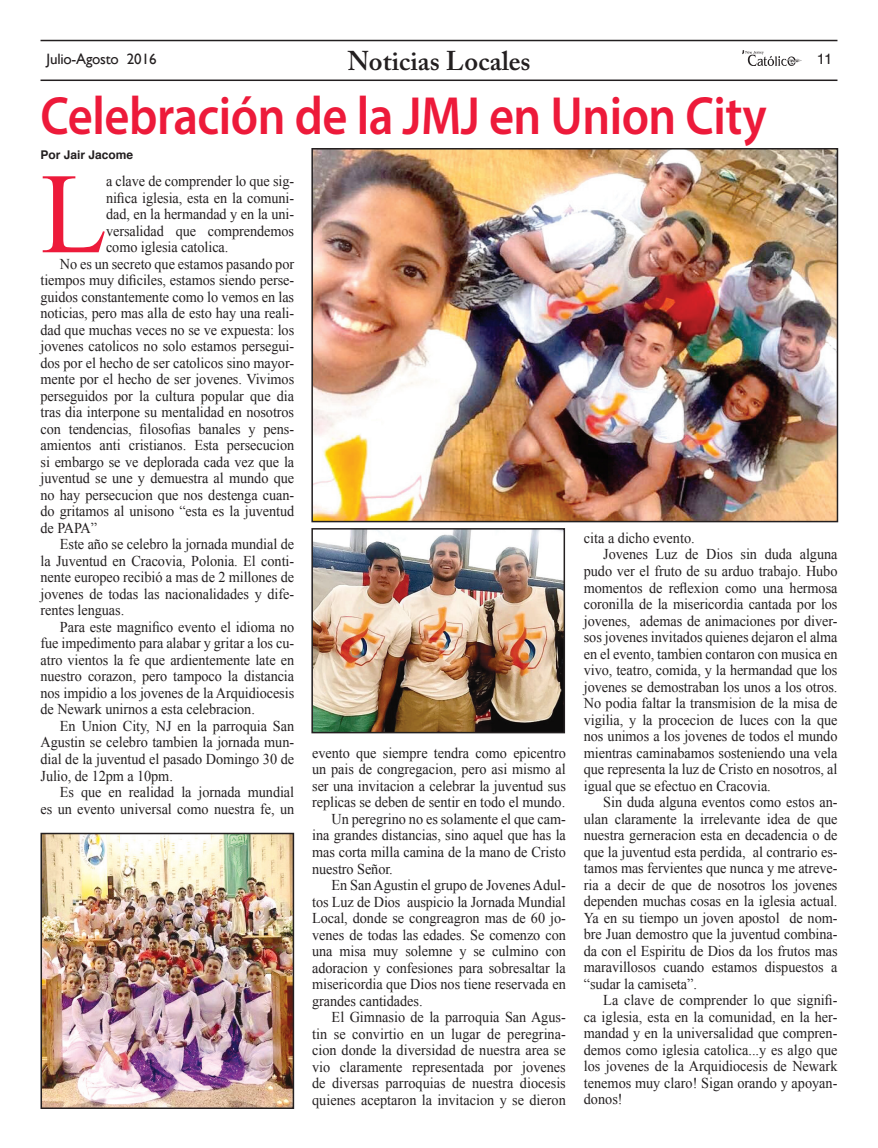
<style>
.page{position:relative;width:878px;height:1148px;background:#fff}
.page>*{position:absolute;margin:0;border:0;box-sizing:border-box;transform-origin:0 0}
.t1{font:114.75px "Times New Roman";color:#ed1a3a;scale:.95 1}
.t2{font:600 54px "Myriad Pro";letter-spacing:-.01em;color:#ed1a3a;scale:.9 1}
.t3{font:600 27px "Adobe Caslon Pro";color:#231f20}
.t4{font:15px "Times New Roman";letter-spacing:-.005em;color:#231f20;scale:.95 1}
.t5{font:15px "Gill Sans";letter-spacing:-.015em;color:#231f20}
.t6{font:15px "Helvetica";color:#231f20}
.t7{font:700 12px "Helvetica";color:#231f20}
</style>
<div class="page">
<hr style="left:40px;top:80px;width:797px;height:1px;background:#231f20">
<hr style="left:40px;top:40px;width:797px;height:1px;background:#231f20">
<img style="left:742px;top:51px;width:59px;height:15px">
<img style="left:314px;top:151px;width:521px;height:368px">
<div style="left:311px;top:148px;width:527px;height:374px;border:2px solid #231f20"></div>
<img style="left:43px;top:835px;width:248px;height:270px">
<div style="left:40px;top:832px;width:254px;height:276px;border:2px solid #231f20"></div>
<img style="left:314px;top:531px;width:248px;height:199px">
<div style="left:311px;top:528px;width:254px;height:205px;border:2px solid #231f20"></div>
<p class="t5" style="left:47px;top:50px;width:112px">Julio-Agosto 2016</p>
<h3 class="t3" style="left:347px;top:45px;width:185px">Noticias Locales</h3>
<p class="t6" style="left:817px;top:47px;width:17px">11</p>
<h2 class="t2" style="left:40px;top:82px;width:808px">Celebración de la JMJ en Union City</h2>
<h1 class="t1" style="left:40px;top:137px;width:72px">L</h1>
<p class="t4" style="left:106px;top:171px;width:199px">a clave de comprender lo que sig-</p>
<p class="t7" style="left:40px;top:145px;width:94px">Por Jair Jacome</p>
<p class="t4" style="left:106px;top:188px;width:199px">nifica iglesia, esta en la comuni-</p>
<p class="t4" style="left:106px;top:204px;width:199px">dad, en la hermandad y en la uni-</p>
<p class="t4" style="left:106px;top:221px;width:199px">versalidad que comprendemos</p>
<p class="t4" style="left:106px;top:237px;width:130px">como iglesia catolica.</p>
<p class="t4" style="left:60px;top:254px;width:248px">No es un secreto que estamos pasando por</p>
<p class="t4" style="left:41px;top:270px;width:268px">tiempos muy dificiles, estamos siendo perse-</p>
<p class="t4" style="left:41px;top:287px;width:268px">guidos constantemente como lo vemos en las</p>
<p class="t4" style="left:41px;top:303px;width:268px">noticias, pero mas alla de esto hay una reali-</p>
<p class="t4" style="left:41px;top:320px;width:268px">dad que muchas veces no se ve expuesta: los</p>
<p class="t4" style="left:41px;top:336px;width:268px">jovenes catolicos no solo estamos persegui-</p>
<p class="t4" style="left:41px;top:353px;width:268px">dos por el hecho de ser catolicos sino mayor-</p>
<p class="t4" style="left:41px;top:369px;width:268px">mente por el hecho de ser jovenes. Vivimos</p>
<p class="t4" style="left:41px;top:386px;width:268px">perseguidos por la cultura popular que dia</p>
<p class="t4" style="left:41px;top:402px;width:268px">tras dia interpone su mentalidad en nosotros</p>
<p class="t4" style="left:41px;top:419px;width:268px">con tendencias, filosofias banales y pens-</p>
<p class="t4" style="left:41px;top:435px;width:268px">amientos anti cristianos. Esta persecucion</p>
<p class="t4" style="left:41px;top:452px;width:268px">si embargo se ve deplorada cada vez que la</p>
<p class="t4" style="left:41px;top:468px;width:268px">juventud se une y demuestra al mundo que</p>
<p class="t4" style="left:41px;top:485px;width:268px">no hay persecucion que nos destenga cuan-</p>
<p class="t4" style="left:41px;top:501px;width:268px">do gritamos al unisono “esta es la juventud</p>
<p class="t4" style="left:41px;top:518px;width:61px">de PAPA”</p>
<p class="t4" style="left:60px;top:534px;width:248px">Este año se celebro la jornada mundial de</p>
<p class="t4" style="left:41px;top:551px;width:268px">la Juventud en Cracovia, Polonia. El conti-</p>
<p class="t4" style="left:41px;top:567px;width:268px">nente europeo recibió a mas de 2 millones de</p>
<p class="t4" style="left:41px;top:584px;width:268px">jovenes de todas las nacionalidades y dife-</p>
<p class="t4" style="left:41px;top:600px;width:90px">rentes lenguas.</p>
<p class="t4" style="left:60px;top:617px;width:248px">Para este magnifico evento el idioma no</p>
<p class="t4" style="left:41px;top:633px;width:268px">fue impedimento para alabar y gritar a los cu-</p>
<p class="t4" style="left:41px;top:650px;width:268px">atro vientos la fe que ardientemente late en</p>
<p class="t4" style="left:41px;top:666px;width:268px">nuestro corazon, pero tampoco la distancia</p>
<p class="t4" style="left:41px;top:683px;width:268px">nos impidio a los jovenes de la Arquidiocesis</p>
<p class="t4" style="left:41px;top:699px;width:227px">de Newark unirnos a esta celebracion.</p>
<p class="t4" style="left:60px;top:716px;width:248px">En Union City, NJ en la parroquia San</p>
<p class="t4" style="left:41px;top:732px;width:268px">Agustin se celebro tambien la jornada mun-</p>
<p class="t4" style="left:41px;top:749px;width:268px">dial de la juventud el pasado Domingo 30 de</p>
<p class="t4" style="left:41px;top:765px;width:141px">Julio, de 12pm a 10pm.</p>
<p class="t4" style="left:60px;top:782px;width:248px">Es que en realidad la jornada mundial</p>
<p class="t4" style="left:41px;top:798px;width:268px">es un evento universal como nuestra fe, un</p>
<p class="t4" style="left:584px;top:528px;width:118px">cita a dicho evento.</p>
<p class="t4" style="left:603px;top:544px;width:248px">Jovenes Luz de Dios sin duda alguna</p>
<p class="t4" style="left:584px;top:561px;width:268px">pudo ver el fruto de su arduo trabajo. Hubo</p>
<p class="t4" style="left:584px;top:577px;width:268px">momentos de reflexion como una hermosa</p>
<p class="t4" style="left:584px;top:594px;width:268px">coronilla de la misericordia cantada por los</p>
<p class="t4" style="left:584px;top:610px;width:268px">jovenes, ademas de animaciones por diver-</p>
<p class="t4" style="left:584px;top:627px;width:268px">sos jovenes invitados quienes dejaron el alma</p>
<p class="t4" style="left:584px;top:643px;width:268px">en el evento, tambien contaron con musica en</p>
<p class="t4" style="left:584px;top:660px;width:268px">vivo, teatro, comida, y la hermandad que los</p>
<p class="t4" style="left:584px;top:676px;width:268px">jovenes se demostraban los unos a los otros.</p>
<p class="t4" style="left:584px;top:693px;width:268px">No podia faltar la transmision de la misa de</p>
<p class="t4" style="left:584px;top:709px;width:268px">vigilia, y la procecion de luces con la que</p>
<p class="t4" style="left:584px;top:726px;width:268px">nos unimos a los jovenes de todos el mundo</p>
<p class="t4" style="left:584px;top:742px;width:268px">mientras caminabamos sosteniendo una vela</p>
<p class="t4" style="left:584px;top:759px;width:268px">que representa la luz de Cristo en nosotros, al</p>
<p class="t4" style="left:584px;top:775px;width:198px">igual que se efectuo en Cracovia.</p>
<p class="t4" style="left:603px;top:792px;width:248px">Sin duda alguna eventos como estos an-</p>
<p class="t4" style="left:584px;top:808px;width:268px">ulan claramente la irrelevante idea de que</p>
<p class="t4" style="left:584px;top:825px;width:268px">nuestra gerneracion esta en decadencia o de</p>
<p class="t4" style="left:584px;top:841px;width:268px">que la juventud esta perdida, al contrario es-</p>
<p class="t4" style="left:584px;top:858px;width:268px">tamos mas fervientes que nunca y me atreve-</p>
<p class="t4" style="left:584px;top:874px;width:268px">ria a decir de que de nosotros los jovenes</p>
<p class="t4" style="left:584px;top:891px;width:268px">dependen muchas cosas en la iglesia actual.</p>
<p class="t4" style="left:584px;top:907px;width:268px">Ya en su tiempo un joven apostol de nom-</p>
<p class="t4" style="left:584px;top:924px;width:268px">bre Juan demostro que la juventud combina-</p>
<p class="t4" style="left:584px;top:940px;width:268px">da con el Espiritu de Dios da los frutos mas</p>
<p class="t4" style="left:584px;top:957px;width:268px">maravillosos cuando estamos dispuestos a</p>
<p class="t4" style="left:584px;top:973px;width:120px">“sudar la camiseta”.</p>
<p class="t4" style="left:603px;top:990px;width:248px">La clave de comprender lo que signifi-</p>
<p class="t4" style="left:584px;top:1006px;width:268px">ca iglesia, esta en la comunidad, en la her-</p>
<p class="t4" style="left:584px;top:1023px;width:268px">mandad y en la universalidad que compren-</p>
<p class="t4" style="left:584px;top:1039px;width:268px">demos como iglesia catolica...y es algo que</p>
<p class="t4" style="left:584px;top:1056px;width:268px">los jovenes de la Arquidiocesis de Newark</p>
<p class="t4" style="left:584px;top:1072px;width:268px">tenemos muy claro! Sigan orando y apoyan-</p>
<p class="t4" style="left:584px;top:1089px;width:42px">donos!</p>
<p class="t4" style="left:312px;top:743px;width:268px">evento que siempre tendra como epicentro</p>
<p class="t4" style="left:312px;top:759px;width:268px">un pais de congregacion, pero asi mismo al</p>
<p class="t4" style="left:312px;top:776px;width:268px">ser una invitacion a celebrar la juventud sus</p>
<p class="t4" style="left:312px;top:792px;width:268px">replicas se deben de sentir en todo el mundo.</p>
<p class="t4" style="left:331px;top:809px;width:248px">Un peregrino no es solamente el que cam-</p>
<p class="t4" style="left:312px;top:825px;width:268px">ina grandes distancias, sino aquel que has la</p>
<p class="t4" style="left:312px;top:842px;width:268px">mas corta milla camina de la mano de Cristo</p>
<p class="t4" style="left:312px;top:858px;width:86px">nuestro Señor.</p>
<p class="t4" style="left:331px;top:875px;width:248px">En San Agustin el grupo de Jovenes Adul-</p>
<p class="t4" style="left:312px;top:891px;width:268px">tos Luz de Dios auspicio la Jornada Mundial</p>
<p class="t4" style="left:312px;top:908px;width:268px">Local, donde se congreagron mas de 60 jo-</p>
<p class="t4" style="left:312px;top:924px;width:268px">venes de todas las edades. Se comenzo con</p>
<p class="t4" style="left:312px;top:941px;width:268px">una misa muy solemne y se culmino con</p>
<p class="t4" style="left:312px;top:957px;width:268px">adoracion y confesiones para sobresaltar la</p>
<p class="t4" style="left:312px;top:974px;width:268px">misericordia que Dios nos tiene reservada en</p>
<p class="t4" style="left:312px;top:990px;width:118px">grandes cantidades.</p>
<p class="t4" style="left:331px;top:1007px;width:248px">El Gimnasio de la parroquia San Agus-</p>
<p class="t4" style="left:312px;top:1023px;width:268px">tin se convirtio en un lugar de peregrina-</p>
<p class="t4" style="left:312px;top:1040px;width:268px">cion donde la diversidad de nuestra area se</p>
<p class="t4" style="left:312px;top:1056px;width:268px">vio claramente representada por jovenes</p>
<p class="t4" style="left:312px;top:1073px;width:268px">de diversas parroquias de nuestra diocesis</p>
<p class="t4" style="left:312px;top:1089px;width:268px">quienes aceptaron la invitacion y se dieron</p>
</div>
